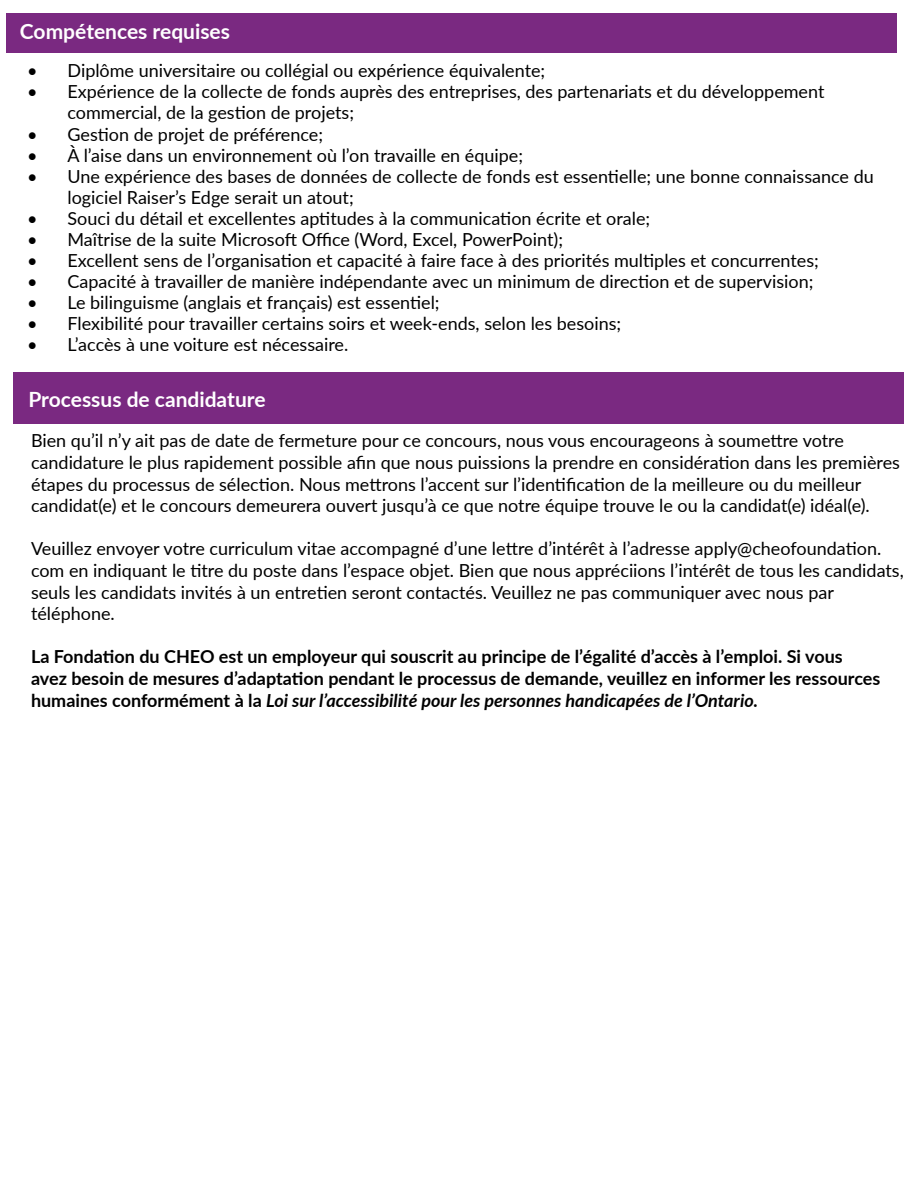
<style>
.page{position:relative;width:918px;height:1188px;background:#fff}
.page>*{position:absolute;margin:0;border:0;box-sizing:border-box;transform-origin:0 0}
.t1{font:700 21px "Lato";color:#fff}
.t2{font:18px/21.6px "Lato";color:#000}
.t3{font:700 18px/21.6px "Lato";color:#000}
.s1{font-style:italic}
</style>
<div class="page">
<div style="left:14px;top:372px;width:890px;height:52px;background:#7a2981"></div>
<div style="left:6px;top:14px;width:891px;height:39px;background:#7a2981"></div>
<p class="t1" style="left:20px;top:16px;width:212px">Compétences requises</p>
<p class="t2" style="left:27px;top:59px;width:520px">• Diplôme universitaire ou collégial ou expérience équivalente;</p>
<p class="t2" style="left:68px;top:81px;width:759px;line-height:21px;text-indent:-40px">• Expérience de la collecte de fonds auprès des entreprises, des partenariats et du développement commercial, de la gestion de projets;</p>
<p class="t2" style="left:27px;top:122px;width:298px">• Gestion de projet de préférence;</p>
<p class="t2" style="left:27px;top:143px;width:498px">• À l’aise dans un environnement où l’on travaille en équipe;</p>
<p class="t2" style="left:68px;top:165px;width:808px;line-height:21px;text-indent:-40px">• Une expérience des bases de données de collecte de fonds est essentielle; une bonne connaissance du logiciel Raiser’s Edge serait un atout;</p>
<p class="t2" style="left:27px;top:206px;width:625px">• Souci du détail et excellentes aptitudes à la communication écrite et orale;</p>
<p class="t2" style="left:27px;top:227px;width:538px">• Maîtrise de la suite Microsoft Office (Word, Excel, PowerPoint);</p>
<p class="t2" style="left:27px;top:248px;width:793px">• Excellent sens de l’organisation et capacité à faire face à des priorités multiples et concurrentes;</p>
<p class="t2" style="left:27px;top:269px;width:788px">• Capacité à travailler de manière indépendante avec un minimum de direction et de supervision;</p>
<p class="t2" style="left:27px;top:290px;width:414px">• Le bilinguisme (anglais et français) est essentiel;</p>
<p class="t2" style="left:27px;top:311px;width:596px">• Flexibilité pour travailler certains soirs et week-ends, selon les besoins;</p>
<p class="t2" style="left:27px;top:332px;width:323px">• L’accès à une voiture est nécessaire.</p>
<p class="t1" style="left:28px;top:383px;width:239px">Processus de candidature</p>
<p class="t2" style="left:31px;top:429px;width:870px">Bien qu’il n’y ait pas de date de fermeture pour ce concours, nous vous encourageons à soumettre votre candidature le plus rapidement possible afin que nous puissions la prendre en considération dans les premières étapes du processus de sélection. Nous mettrons l’accent sur l’identification de la meilleure ou du meilleur candidat(e) et le concours demeurera ouvert jusqu’à ce que notre équipe trouve le ou la candidat(e) idéal(e).</p>
<p class="t2" style="left:31px;top:537px;width:874px">Veuillez envoyer votre curriculum vitae accompagné d’une lettre d’intérêt à l’adresse apply@cheofoundation. com en indiquant le titre du poste dans l’espace objet. Bien que nous appréciions l’intérêt de tous les candidats, seuls les candidats invités à un entretien seront contactés. Veuillez ne pas communiquer avec nous par téléphone.</p>
<p class="t3" style="left:31px;top:645px;width:851px">La Fondation du CHEO est un employeur qui souscrit au principe de l’égalité d’accès à l’emploi. Si vous avez besoin de mesures d’adaptation pendant le processus de demande, veuillez en informer les ressources humaines conformément à la <span class="s1">Loi sur l’accessibilité pour les personnes handicapées de l’Ontario.</span></p>
</div>
